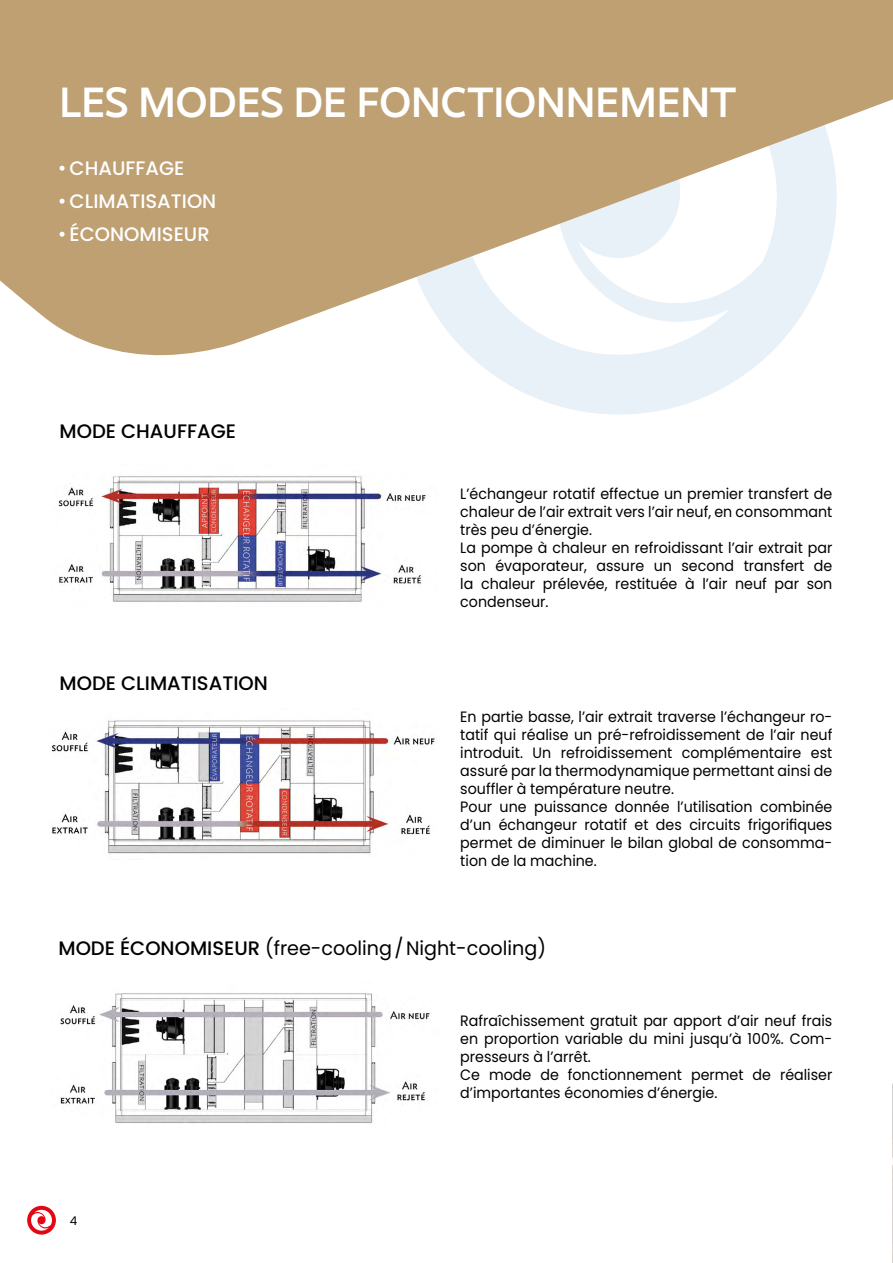
<style>
.page{position:relative;width:893px;height:1263px;background:#fff}
.page>*{position:absolute;margin:0;border:0;box-sizing:border-box;transform-origin:0 0}
.t1{font:600 42px "DX Rigraf";color:#fff}
.t2{font:19.5px "Poppins";color:#000}
.t3{font:500 19.5px/33px "Poppins";color:#fff}
.t4{font:500 19.5px "Poppins";color:#000}
.t5{font:15px/18px "Poppins";color:#000;scale:.95 1}
.t6{font:12px "Poppins";color:#000}
.s1{font-weight:500}
</style>
<div class="page">
<svg style="left:27px;top:1206px;width:29px;height:28px"></svg>
<img style="left:892px;top:1083px;width:1px;height:180px">
<svg style="left:471px;top:356px;width:296px;height:59px;fill:#e8f0f8"></svg>
<svg style="left:0;top:0;width:893px;height:356px;fill:#bea073"></svg>
<svg style="left:60px;top:166px;width:5px;height:5px"></svg>
<svg style="left:60px;top:199px;width:5px;height:5px"></svg>
<svg style="left:60px;top:232px;width:5px;height:5px"></svg>
<img style="left:58px;top:475px;width:368px;height:127px">
<img style="left:51px;top:720px;width:384px;height:134px">
<img style="left:60px;top:993px;width:372px;height:130px">
<h1 class="t1" style="left:60px;top:73px;width:678px">LES MODES DE FONCTIONNEMENT</h1>
<h2 class="t3" style="left:70px;top:152px;width:148px">CHAUFFAGE<br>CLIMATISATION<br>ÉCONOMISEUR</h2>
<h2 class="t4" style="left:60px;top:420px;width:178px">MODE CHAUFFAGE</h2>
<h2 class="t4" style="left:60px;top:671px;width:210px">MODE CLIMATISATION</h2>
<p class="t5" style="left:460px;top:485px;width:393px">L’échangeur rotatif effectue un premier transfert de chaleur de l’air extrait vers l’air neuf, en consommant très peu d’énergie.<br>La pompe à chaleur en refroidissant l’air extrait par son évaporateur, assure un second transfert de la chaleur prélevée, restituée à l’air neuf par son condenseur.</p>
<p class="t5" style="left:460px;top:708px;width:393px">En partie basse, l’air extrait traverse l’échangeur ro&shy;tatif qui réalise un pré-refroidissement de l’air neuf introduit. Un refroidissement complémentaire est assuré par la thermodynamique permettant ainsi de souffler à température neutre.<br>Pour une puissance donnée l’utilisation combinée d’un échangeur rotatif et des circuits frigorifiques permet de diminuer le bilan global de consomma&shy;tion de la machine.</p>
<h2 class="t2" style="left:58px;top:936px;width:489px"><span class="s1">MODE ÉCONOMISEUR</span> (free-cooling/Night-cooling)</h2>
<p class="t6" style="left:70px;top:1213px;width:9px">4</p>
<p class="t5" style="left:460px;top:1012px;width:393px">Rafraîchissement gratuit par apport d’air neuf frais en proportion variable du mini jusqu’à 100%. Com&shy;presseurs à l’arrêt.<br>Ce mode de fonctionnement permet de réaliser d’importantes économies d’énergie.</p>
</div>
